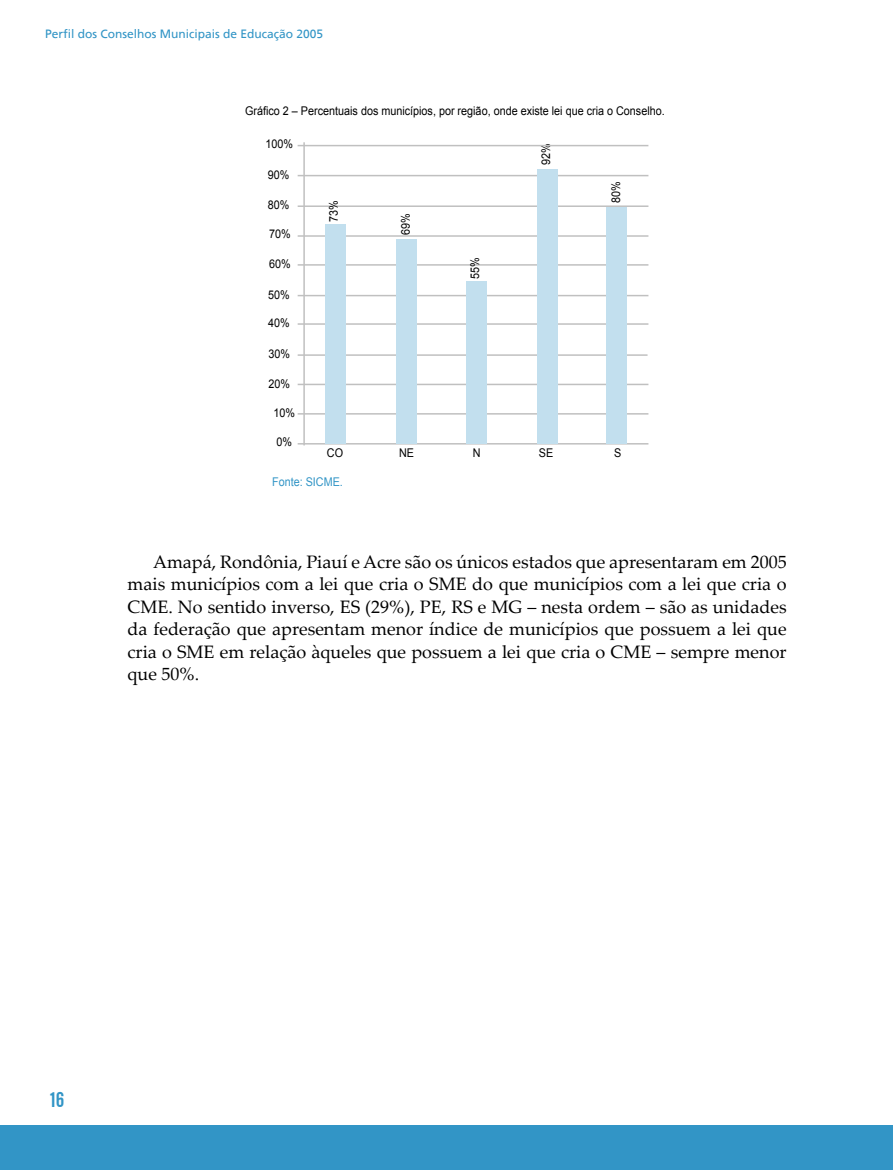
<style>
.page{position:relative;width:893px;height:1170px;background:#fff}
.page>*{position:absolute;margin:0;border:0;box-sizing:border-box;transform-origin:0 0}
.t1{font:21px "Alternate Gothic No 2 BT";color:#3295c6}
.MEC_Corpo_texto{font:18px/22.5px "Palatino Linotype";color:#000;text-align:justify}
.MEC_tabela{font:12px "Arial";color:#000;scale:.9 1}
.t2{font:12px "Frutiger";color:#3295c6}
.MEC_tabela-2{font:12px "Arial";color:#3295c6;scale:.9 1}
</style>
<div class="page">
<div style="left:0;top:1125px;width:893px;height:44px;background:#3295c6"></div>
<hr style="left:298px;top:443px;width:350px;height:1px;background:#c0c0c0">
<hr style="left:298px;top:413px;width:350px;height:1px;background:#c0c0c0">
<hr style="left:298px;top:383px;width:350px;height:2px;background:#c0c0c0">
<hr style="left:298px;top:323px;width:350px;height:2px;background:#c0c0c0">
<hr style="left:298px;top:295px;width:350px;height:1px;background:#c0c0c0">
<hr style="left:298px;top:264px;width:350px;height:2px;background:#c0c0c0">
<hr style="left:298px;top:235px;width:350px;height:2px;background:#c0c0c0">
<hr style="left:298px;top:205px;width:350px;height:2px;background:#c0c0c0">
<hr style="left:298px;top:175px;width:350px;height:1px;background:#c0c0c0">
<hr style="left:303px;top:142px;width:2px;height:303px;background:#c0c0c0">
<hr style="left:298px;top:354px;width:350px;height:2px;background:#c0c0c0">
<div style="left:325px;top:224px;width:21px;height:220px;background:#c2dfee"></div>
<div style="left:396px;top:239px;width:21px;height:205px;background:#c2dfee"></div>
<div style="left:466px;top:281px;width:20px;height:163px;background:#c2dfee"></div>
<div style="left:537px;top:169px;width:20px;height:275px;background:#c2dfee"></div>
<div style="left:606px;top:207px;width:21px;height:237px;background:#c2dfee"></div>
<hr style="left:298px;top:145px;width:350px;height:1px;background:#c0c0c0">
<p class="t2" style="left:45px;top:26px;width:280px">Perfil dos Conselhos Municipais de Educação 2005</p>
<p class="MEC_tabela" style="left:245px;top:103px;width:468px">Gráfico 2 – Percentuais dos municípios, por região, onde existe lei que cria o Conselho.</p>
<p class="MEC_tabela" style="left:266px;top:136px;width:32px">100%</p>
<p class="MEC_tabela" style="left:268px;top:167px;width:26px">90%</p>
<p class="MEC_tabela" style="left:268px;top:197px;width:26px">80%</p>
<p class="MEC_tabela" style="left:269px;top:225px;width:26px">70%</p>
<p class="MEC_tabela" style="left:269px;top:256px;width:26px">60%</p>
<p class="MEC_tabela" style="left:268px;top:287px;width:26px">50%</p>
<p class="MEC_tabela" style="left:268px;top:315px;width:26px">40%</p>
<p class="MEC_tabela" style="left:269px;top:346px;width:26px">30%</p>
<p class="MEC_tabela" style="left:269px;top:376px;width:26px">20%</p>
<p class="MEC_tabela" style="left:274px;top:405px;width:26px">10%</p>
<p class="MEC_tabela" style="left:277px;top:434px;width:19px">0%</p>
<p class="MEC_tabela" style="left:326px;top:221px;width:26px;rotate:-90deg">73%</p>
<p class="MEC_tabela" style="left:398px;top:235px;width:26px;rotate:-90deg">69%</p>
<p class="MEC_tabela" style="left:467px;top:279px;width:26px;rotate:-90deg">55%</p>
<p class="MEC_tabela" style="left:538px;top:165px;width:26px;rotate:-90deg">92%</p>
<p class="MEC_tabela" style="left:608px;top:203px;width:26px;rotate:-90deg">80%</p>
<p class="MEC_tabela" style="left:327px;top:445px;width:20px">CO</p>
<p class="MEC_tabela" style="left:399px;top:445px;width:18px">NE</p>
<p class="MEC_tabela" style="left:473px;top:445px;width:10px">N</p>
<p class="MEC_tabela" style="left:539px;top:445px;width:18px">SE</p>
<p class="MEC_tabela" style="left:614px;top:445px;width:10px">S</p>
<p class="MEC_tabela-2" style="left:272px;top:473px;width:80px">Fonte: SICME.</p>
<p class="MEC_Corpo_texto" style="left:128px;top:549px;width:661px;text-indent:26px">Amapá, Rondônia, Piauí e Acre são os únicos estados que apresentaram em 2005 mais municípios com a lei que cria o SME do que municípios com a lei que cria o CME. No sentido inverso, ES (29%), PE, RS e MG – nesta ordem – são as unidades da federação que apresentam menor índice de municípios que possuem a lei que cria o SME em relação àqueles que possuem a lei que cria o CME – sempre menor que 50%.</p>
<p class="t1" style="left:51px;top:1087px;width:15px">16</p>
</div>
